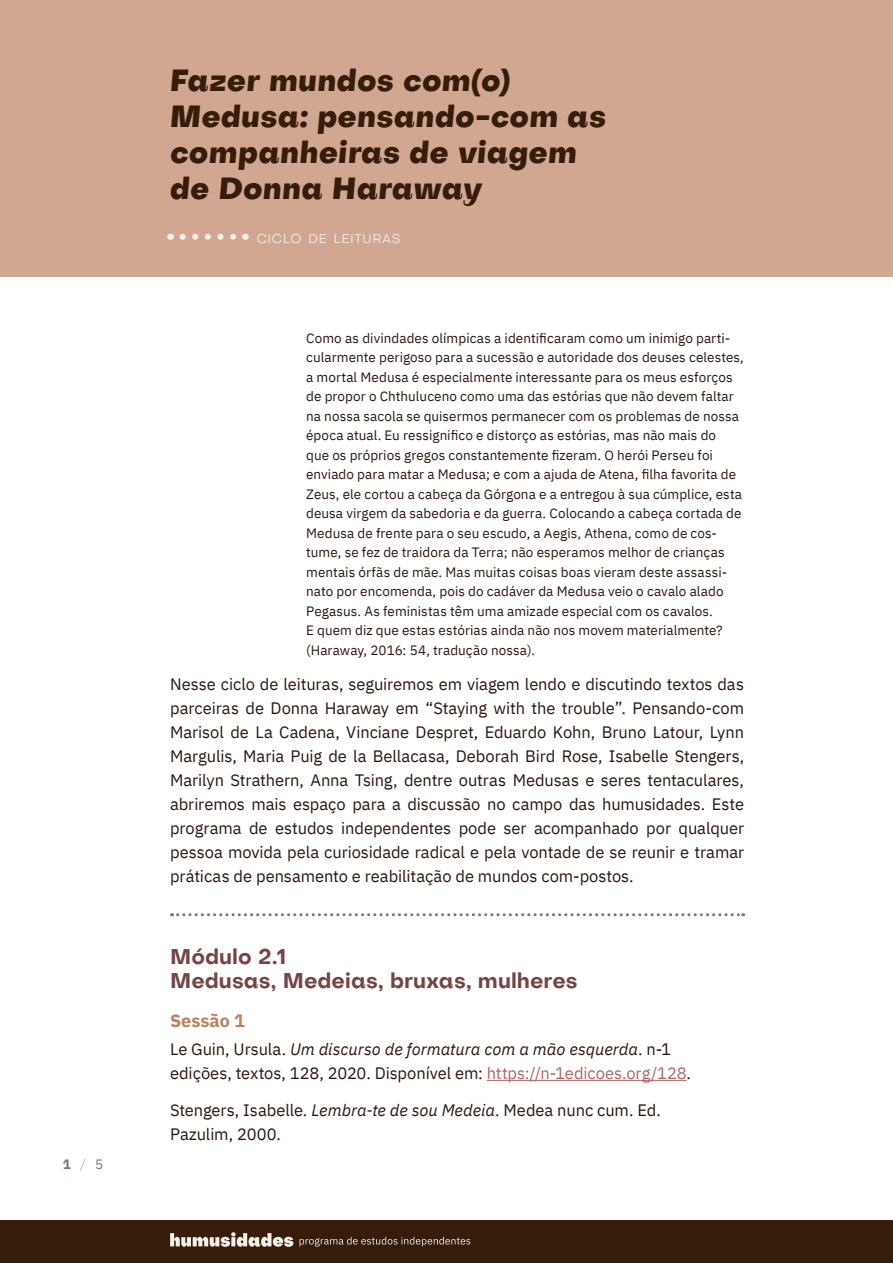
<style>
.page{position:relative;width:893px;height:1263px;background:#fff}
.page>*{position:absolute;margin:0;border:0;box-sizing:border-box;transform-origin:0 0}
.t1{font:italic 800 30px/36px "Subjectivity";letter-spacing:.005em;color:#361c0b}
.t2{font:700 21px/24px "Subjectivity";color:#754545}
.t3{font:700 18px "IBM Plex Sans";color:#bb8265}
.t4{font:16.5px/24px "IBM Plex Sans";letter-spacing:-.005em;color:#2a170e}
.t5{font:13.5px/19.5px "IBM Plex Sans";letter-spacing:.005em;color:#2a170e}
.t6{font:700 13.5px "IBM Plex Mono";color:#877164}
.t7{font:300 12.6px "Subjectivity";letter-spacing:.065em;color:#fff}
.s1{font-weight:200}
.s2{font-weight:400}
.s3{font-style:italic}
.s4{color:#ae6667}
</style>
<div class="page">
<div style="left:0;top:1220px;width:893px;height:43px;background:#361c0b"></div>
<svg style="left:170px;top:1232px;width:123px;height:15px"></svg>
<svg style="left:300px;top:1237px;width:170px;height:9px"></svg>
<hr style="left:487px;top:1080px;width:200px;height:1px;background:#ae6667">
<svg style="left:172px;top:913px;width:572px;height:3px"></svg>
<div style="left:0;top:0;width:893px;height:276px;background:#d1a791"></div>
<svg style="left:183px;top:234px;width:53px;height:6px"></svg>
<p class="t6" style="left:63px;top:1154px;width:42px">1 <span class="s1">/</span> <span class="s2">5</span></p>
<h1 class="t1" style="left:170px;top:62px;width:438px">Fazer mundos com(o)<br>Medusa: pensando-com as companheiras de viagem de Donna Haraway</h1>
<p class="t7" style="left:257px;top:231px;width:145px">CICLO DE LEITURAS</p>
<p class="t5" style="left:306px;top:327px;width:439px">Como as divindades olímpicas a identificaram como um inimigo parti&shy;cularmente perigoso para a sucessão e autoridade dos deuses celestes, a mortal Medusa é especialmente interessante para os meus esforços de propor o Chthuluceno como uma das estórias que não devem faltar na nossa sacola se quisermos permanecer com os problemas de nossa época atual. Eu ressignifico e distorço as estórias, mas não mais do<br>que os próprios gregos constantemente fizeram. O herói Perseu foi enviado para matar a Medusa; e com a ajuda de Atena, filha favorita de Zeus, ele cortou a cabeça da Górgona e a entregou à sua cúmplice, esta deusa virgem da sabedoria e da guerra. Colocando a cabeça cortada de Medusa de frente para o seu escudo, a Aegis, Athena, como de cos&shy;tume, se fez de traidora da Terra; não esperamos melhor de crianças mentais órfãs de mãe. Mas muitas coisas boas vieram deste assassi&shy;nato por encomenda, pois do cadáver da Medusa veio o cavalo alado Pegasus. As feministas têm uma amizade especial com os cavalos.<br>E quem diz que estas estórias ainda não nos movem materialmente? (Haraway, 2016: 54, tradução nossa).</p>
<p class="t4" style="left:170px;top:670px;width:576px;text-align:justify">Nesse ciclo de leituras, seguiremos em viagem lendo e discutindo textos das parceiras de Donna Haraway em “Staying with the trouble”. Pensando-com Marisol de La Cadena, Vinciane Despret, Eduardo Kohn, Bruno Latour, Lynn Margulis, Maria Puig de la Bellacasa, Deborah Bird Rose, Isabelle Stengers, Marilyn Strathern, Anna Tsing, dentre outras Medusas e seres tentaculares, abriremos mais espaço para a discussão no campo das humusidades. Este programa de estudos independentes pode ser acompanhado por qualquer pessoa movida pela curiosidade radical e pela vontade de se reunir e tramar práticas de pensamento e reabilitação de mundos com-postos.</p>
<h2 class="t2" style="left:170px;top:944px;width:409px">Módulo 2.1<br>Medusas, Medeias, bruxas, mulheres</h2>
<h3 class="t3" style="left:170px;top:1006px;width:76px">Sessão 1</h3>
<p class="t4" style="left:170px;top:1035px;width:523px">Le Guin, Ursula. <span class="s3">Um discurso de formatura com a mão esquerda</span>. n-1 edições, textos, 128, 2020. Disponível em: <span class="s4">https://n-1edicoes.org/128</span>.</p>
<p class="t4" style="left:170px;top:1096px;width:492px">Stengers, Isabelle. <span class="s3">Lembra-te de sou Medeia</span>. Medea nunc cum. Ed.<br>Pazulim, 2000.</p>
</div>
